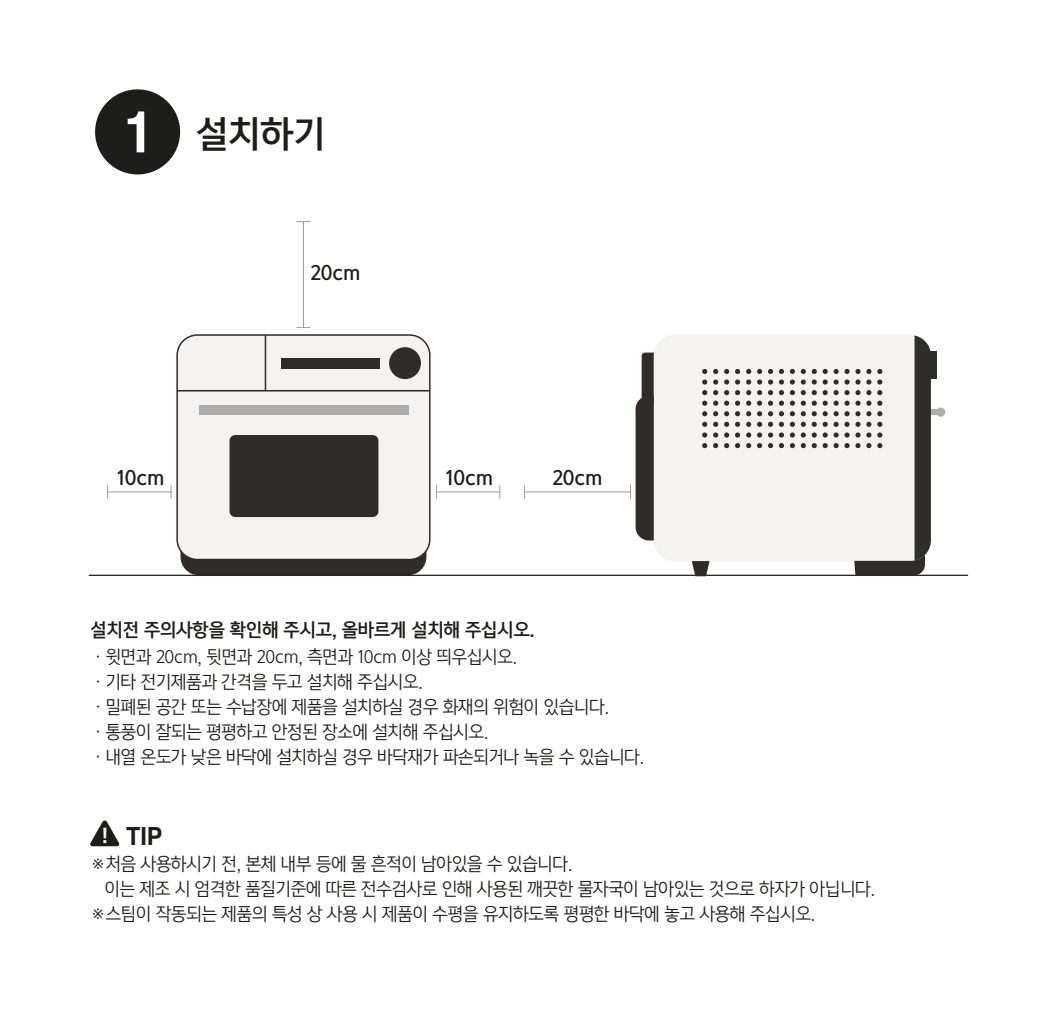
<style>
.page{position:relative;width:1063px;height:1014px;background:#fff}
.page>*{position:absolute;margin:0;border:0;box-sizing:border-box;transform-origin:0 0}
.t1{font:34.25px "Yoon Gothic Pro 770";color:#1d1d1b}
.t2{font:700 25px "Helvetica";color:#1d1d1b;scale:.93 1}
.t3{font:18.75px "Yoon Gothic Pro 770";letter-spacing:-.01em;color:#1d1d1b}
.t4{font:17.5px/25px "Yoon Gothic Pro 740";letter-spacing:-.005em;color:#1d1d1b;scale:.95 1}
.t5{font:17.5px "Yoon Gothic Pro 770";letter-spacing:-.005em;color:#1d1d1b;scale:.95 1}
.s1{font-family:"Helvetica";font-weight:700;font-size:57.75px;color:#fff}
.s2{font-family:"Yoon Gothic Pro 790";font-weight:400;font-size:16.25px;color:#fff}
</style>
<div class="page">
<svg style="left:90px;top:820px;width:30px;height:26px"></svg>
<div style="left:95px;top:89px;width:85px;height:85px;background:#1d1d1b;border-radius:50%"></div>
<div style="left:181px;top:551px;width:245px;height:23px;background:#2e2d2c"></div>
<div style="left:177px;top:335px;width:253px;height:224px;background:#f4f3f1;border-radius:20px"></div>
<div style="left:176px;top:334px;width:255px;height:226px;border:2px solid #2e2d2c;border-radius:20px"></div>
<div style="left:199px;top:405px;width:210px;height:9px;background:#acacac"></div>
<div style="left:230px;top:435px;width:148px;height:82px;background:#2e2d2c;border-radius:6px"></div>
<div style="left:389px;top:347px;width:32px;height:32px;background:#2e2d2c;border-radius:50%"></div>
<hr style="left:177px;top:390px;width:253px;height:1px;background:#2e2d2c">
<div style="left:281px;top:358px;width:98px;height:10px;background:#2e2d2c"></div>
<hr style="left:265px;top:335px;width:1px;height:55px;background:#2e2d2c">
<hr style="left:89px;top:574px;width:879px;height:2px;background:#1d1d1b">
<svg style="left:107px;top:485px;width:1px;height:13px"></svg>
<svg style="left:171px;top:485px;width:1px;height:13px"></svg>
<hr style="left:108px;top:491px;width:63px;height:1px;background:#9d9d9c">
<svg style="left:297px;top:221px;width:13px;height:1px"></svg>
<svg style="left:297px;top:327px;width:13px;height:1px"></svg>
<hr style="left:303px;top:221px;width:1px;height:106px;background:#9d9d9c">
<svg style="left:436px;top:485px;width:1px;height:13px"></svg>
<svg style="left:499px;top:485px;width:1px;height:13px"></svg>
<hr style="left:436px;top:491px;width:64px;height:1px;background:#9d9d9c">
<svg style="left:524px;top:485px;width:1px;height:13px"></svg>
<hr style="left:525px;top:491px;width:106px;height:1px;background:#9d9d9c">
<svg style="left:692px;top:561px;width:18px;height:15px"></svg>
<div style="left:654px;top:335px;width:277px;height:226px;background:#f4f3f1;border-radius:20px"></div>
<div style="left:931px;top:409px;width:7px;height:6px;background:#acacac"></div>
<div style="left:936px;top:407px;width:9px;height:9px;background:#acacac;border-radius:50%"></div>
<div style="left:928px;top:351px;width:9px;height:28px;background:#2e2d2c"></div>
<svg style="left:702px;top:369px;width:5px;height:15px"></svg>
<svg style="left:713px;top:369px;width:5px;height:15px"></svg>
<svg style="left:746px;top:369px;width:5px;height:15px"></svg>
<svg style="left:757px;top:369px;width:5px;height:15px"></svg>
<svg style="left:768px;top:369px;width:5px;height:15px"></svg>
<svg style="left:779px;top:369px;width:5px;height:15px"></svg>
<svg style="left:790px;top:369px;width:5px;height:15px"></svg>
<svg style="left:801px;top:369px;width:5px;height:15px"></svg>
<svg style="left:812px;top:369px;width:5px;height:15px"></svg>
<svg style="left:823px;top:369px;width:5px;height:15px"></svg>
<svg style="left:834px;top:369px;width:5px;height:15px"></svg>
<svg style="left:702px;top:390px;width:5px;height:15px"></svg>
<svg style="left:713px;top:390px;width:5px;height:15px"></svg>
<svg style="left:746px;top:390px;width:5px;height:15px"></svg>
<svg style="left:757px;top:390px;width:5px;height:15px"></svg>
<svg style="left:768px;top:390px;width:5px;height:15px"></svg>
<svg style="left:779px;top:390px;width:5px;height:15px"></svg>
<svg style="left:790px;top:390px;width:5px;height:15px"></svg>
<svg style="left:801px;top:390px;width:5px;height:15px"></svg>
<svg style="left:812px;top:390px;width:5px;height:15px"></svg>
<svg style="left:823px;top:390px;width:5px;height:15px"></svg>
<svg style="left:834px;top:390px;width:5px;height:15px"></svg>
<svg style="left:702px;top:411px;width:5px;height:5px"></svg>
<svg style="left:713px;top:411px;width:5px;height:5px"></svg>
<svg style="left:746px;top:411px;width:5px;height:5px"></svg>
<svg style="left:757px;top:411px;width:5px;height:5px"></svg>
<svg style="left:768px;top:411px;width:5px;height:5px"></svg>
<svg style="left:779px;top:411px;width:5px;height:5px"></svg>
<svg style="left:790px;top:411px;width:5px;height:5px"></svg>
<svg style="left:801px;top:411px;width:5px;height:5px"></svg>
<svg style="left:812px;top:411px;width:5px;height:5px"></svg>
<svg style="left:823px;top:411px;width:5px;height:5px"></svg>
<svg style="left:834px;top:411px;width:5px;height:5px"></svg>
<svg style="left:702px;top:422px;width:5px;height:15px"></svg>
<svg style="left:713px;top:422px;width:5px;height:15px"></svg>
<svg style="left:746px;top:422px;width:5px;height:15px"></svg>
<svg style="left:757px;top:422px;width:5px;height:15px"></svg>
<svg style="left:768px;top:422px;width:5px;height:15px"></svg>
<svg style="left:779px;top:422px;width:5px;height:15px"></svg>
<svg style="left:790px;top:422px;width:5px;height:15px"></svg>
<svg style="left:801px;top:422px;width:5px;height:15px"></svg>
<svg style="left:812px;top:422px;width:5px;height:15px"></svg>
<svg style="left:823px;top:422px;width:5px;height:15px"></svg>
<svg style="left:834px;top:422px;width:5px;height:15px"></svg>
<svg style="left:702px;top:443px;width:5px;height:5px"></svg>
<svg style="left:713px;top:443px;width:5px;height:5px"></svg>
<svg style="left:746px;top:443px;width:5px;height:5px"></svg>
<svg style="left:757px;top:443px;width:5px;height:5px"></svg>
<svg style="left:768px;top:443px;width:5px;height:5px"></svg>
<svg style="left:724px;top:369px;width:5px;height:15px"></svg>
<svg style="left:735px;top:369px;width:5px;height:15px"></svg>
<svg style="left:724px;top:390px;width:5px;height:15px"></svg>
<svg style="left:735px;top:390px;width:5px;height:15px"></svg>
<svg style="left:724px;top:411px;width:5px;height:5px"></svg>
<svg style="left:735px;top:411px;width:5px;height:5px"></svg>
<svg style="left:724px;top:422px;width:5px;height:15px"></svg>
<svg style="left:735px;top:422px;width:5px;height:15px"></svg>
<svg style="left:724px;top:443px;width:5px;height:5px"></svg>
<svg style="left:735px;top:443px;width:5px;height:5px"></svg>
<svg style="left:779px;top:443px;width:5px;height:5px"></svg>
<svg style="left:790px;top:443px;width:5px;height:5px"></svg>
<svg style="left:801px;top:443px;width:5px;height:5px"></svg>
<svg style="left:812px;top:443px;width:5px;height:5px"></svg>
<svg style="left:823px;top:443px;width:5px;height:5px"></svg>
<svg style="left:834px;top:443px;width:5px;height:5px"></svg>
<svg style="left:845px;top:335px;width:86px;height:240px"></svg>
<svg style="left:630px;top:352px;width:24px;height:188px"></svg>
<h1 class="t1" style="left:124px;top:109px;width:203px"><span class="s1">1</span> 설치하기</h1>
<p class="t3" style="left:117px;top:465px;width:49px">10cm</p>
<p class="t3" style="left:310px;top:259px;width:51px">20cm</p>
<p class="t3" style="left:446px;top:465px;width:49px">10cm</p>
<p class="t3" style="left:552px;top:465px;width:52px">20cm</p>
<p class="t5" style="left:90px;top:616px;width:469px">설치전 주의사항을 확인해 주시고, 올바르게 설치해 주십시오.</p>
<p class="t4" style="left:90px;top:644px;width:584px">ㆍ윗면과 20cm, 뒷면과 20cm, 측면과 10cm 이상 띄우십시오.<br>ㆍ기타 전기제품과 간격을 두고 설치해 주십시오.<br>ㆍ밀폐된 공간 또는 수납장에 제품을 설치하실 경우 화재의 위험이 있습니다.ㆍ통풍이 잘되는 평평하고 안정된 장소에 설치해 주십시오.<br>ㆍ내열 온도가 낮은 바닥에 설치하실 경우 바닥재가 파손되거나 녹을 수 있습니다.</p>
<h2 class="t2" style="left:102px;top:815px;width:66px"><span class="s2">!</span> TIP</h2>
<p class="t4" style="left:90px;top:851px;width:509px">※처음 사용하시기 전, 본체 내부 등에 물 흔적이 남아있을 수 있습니다.</p>
<p class="t4" style="left:105px;top:876px;width:812px">이는 제조 시 엄격한 품질기준에 따른 전수검사로 인해 사용된 깨끗한 물자국이 남아있는 것으로 하자가 아닙니다.</p>
<p class="t4" style="left:90px;top:901px;width:764px">※스팀이 작동되는 제품의 특성 상 사용 시 제품이 수평을 유지하도록 평평한 바닥에 놓고 사용해 주십시오.</p>
</div>
